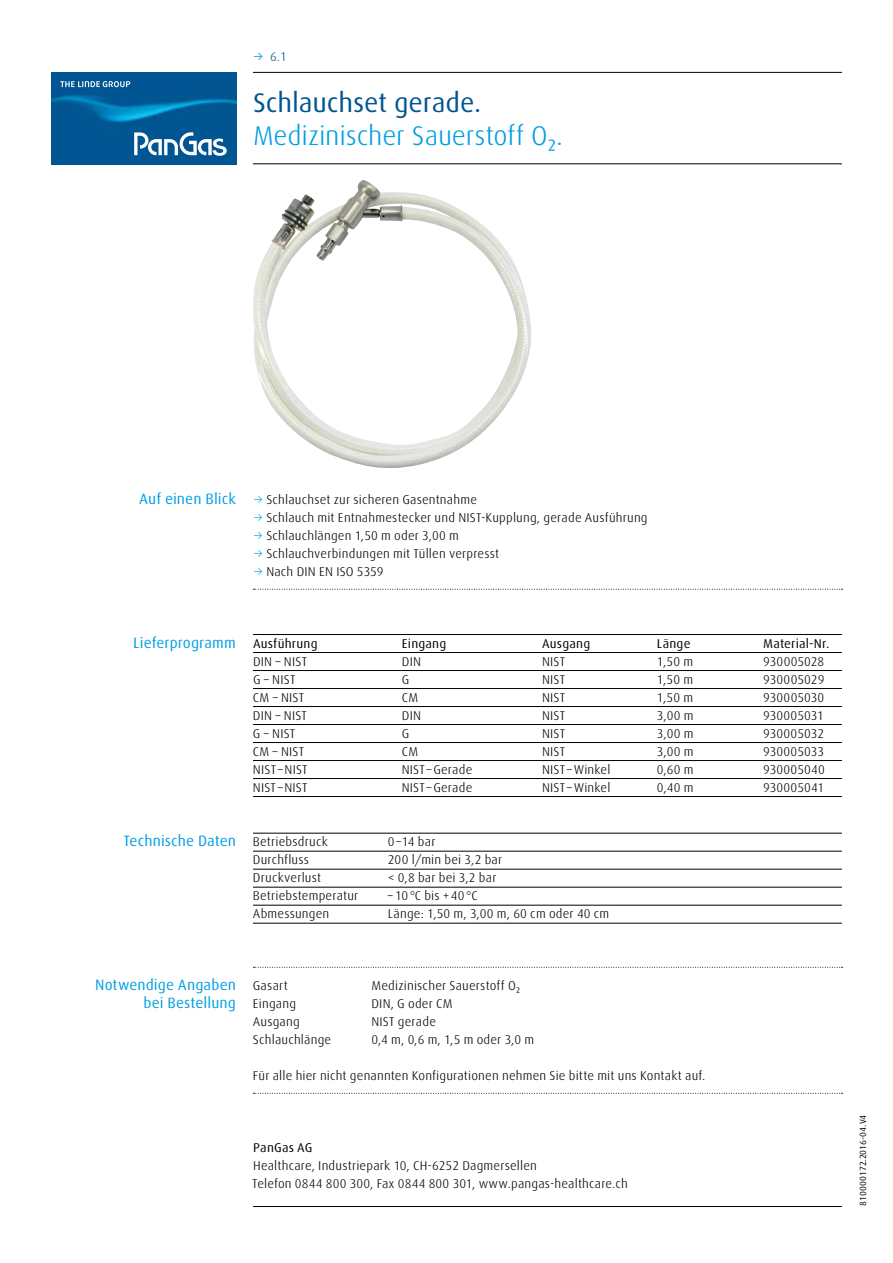
<style>
.page{position:relative;width:893px;height:1263px;background:#fff}
.page>*{position:absolute;margin:0;border:0;box-sizing:border-box;transform-origin:0 0}
.t1{font:300 27px "Linde Dax Global";letter-spacing:-.005em;color:#009ee3}
.t2{font:27px "Linde Dax Global";letter-spacing:-.005em;color:#005590}
.t3{font:15px/18px "Linde Dax Global";letter-spacing:.005em;color:#009ee3;text-align:right}
.t4{font:300 12.75px/17.9px "Linde Dax Global";letter-spacing:.015em;color:#000}
.t5{font:12.75px "Linde Dax Global";letter-spacing:.015em;color:#000}
.t6{font:300 12.75px "Linde Dax Global";color:#005590}
.t7{font:9px "Linde Dax Global";color:#000}
.s1{font-weight:400;color:#009ee3}
.s2{color:#009ee3}
</style>
<div class="page">
<img style="left:51px;top:72px;width:185px;height:92px">
<img style="left:60px;top:81px;width:70px;height:6px">
<img style="left:134px;top:132px;width:93px;height:24px">
<hr style="left:253px;top:1206px;width:589px;height:1px;background:#000">
<hr style="left:253px;top:72px;width:589px;height:1px;background:#000">
<hr style="left:253px;top:163px;width:589px;height:1px;background:#000">
<svg style="left:253px;top:589px;width:590px;height:1px"></svg>
<hr style="left:253px;top:634px;width:589px;height:1px;background:#000">
<hr style="left:253px;top:652px;width:589px;height:1px;background:#000">
<hr style="left:253px;top:670px;width:589px;height:1px;background:#000">
<hr style="left:253px;top:688px;width:589px;height:1px;background:#000">
<hr style="left:253px;top:706px;width:589px;height:1px;background:#000">
<hr style="left:253px;top:724px;width:589px;height:1px;background:#000">
<hr style="left:253px;top:742px;width:589px;height:1px;background:#000">
<hr style="left:253px;top:760px;width:589px;height:1px;background:#000">
<hr style="left:253px;top:778px;width:589px;height:1px;background:#000">
<hr style="left:253px;top:796px;width:589px;height:1px;background:#000">
<hr style="left:253px;top:833px;width:589px;height:1px;background:#000">
<hr style="left:253px;top:851px;width:589px;height:1px;background:#000">
<hr style="left:253px;top:869px;width:589px;height:1px;background:#000">
<hr style="left:253px;top:887px;width:589px;height:1px;background:#000">
<hr style="left:253px;top:905px;width:589px;height:1px;background:#000">
<hr style="left:253px;top:923px;width:589px;height:1px;background:#000">
<svg style="left:253px;top:967px;width:590px;height:1px"></svg>
<svg style="left:253px;top:1093px;width:590px;height:1px"></svg>
<img style="left:253px;top:180px;width:278px;height:288px">
<p class="t6" style="left:253px;top:49px;width:35px"><span class="s1">→</span> 6.1</p>
<h1 class="t2" style="left:253px;top:87px;width:230px">Schlauchset gerade.</h1>
<h1 class="t1" style="left:253px;top:120px;width:312px">Medizinischer Sauerstoff O₂.</h1>
<p class="t3" style="left:139px;top:490px;width:98px">Auf einen Blick</p>
<p class="t4" style="left:253px;top:491px;width:226px"><span class="s2">→</span> Schlauchset zur sicheren Gasentnahme</p>
<p class="t4" style="left:253px;top:509px;width:396px"><span class="s2">→</span> Schlauch mit Entnahmestecker und NIST-Kupplung, gerade Ausführung</p>
<p class="t4" style="left:253px;top:527px;width:207px"><span class="s2">→</span> Schlauchlängen 1,50 m oder 3,00 m</p>
<p class="t4" style="left:253px;top:545px;width:248px"><span class="s2">→</span> Schlauchverbindungen mit Tüllen verpresst</p>
<p class="t4" style="left:253px;top:563px;width:132px"><span class="s2">→</span> Nach DIN EN ISO 5359</p>
<p class="t3" style="left:133px;top:634px;width:104px">Lieferprogramm</p>
<p class="t5" style="left:253px;top:636px;width:66px">Ausführung</p>
<p class="t5" style="left:402px;top:636px;width:46px">Eingang</p>
<p class="t5" style="left:542px;top:636px;width:50px">Ausgang</p>
<p class="t5" style="left:657px;top:636px;width:35px">Länge</p>
<p class="t5" style="left:763px;top:636px;width:68px">Material-Nr.</p>
<p class="t4" style="left:253px;top:653px;width:56px">DIN – NIST</p>
<p class="t4" style="left:402px;top:653px;width:21px">DIN</p>
<p class="t4" style="left:542px;top:653px;width:25px">NIST</p>
<p class="t4" style="left:657px;top:653px;width:38px">1,50 m</p>
<p class="t4" style="left:763px;top:653px;width:63px">930005028</p>
<p class="t4" style="left:253px;top:671px;width:44px">G – NIST</p>
<p class="t4" style="left:402px;top:671px;width:9px">G</p>
<p class="t4" style="left:542px;top:671px;width:25px">NIST</p>
<p class="t4" style="left:657px;top:671px;width:38px">1,50 m</p>
<p class="t4" style="left:763px;top:671px;width:63px">930005029</p>
<p class="t4" style="left:253px;top:689px;width:53px">CM – NIST</p>
<p class="t4" style="left:402px;top:689px;width:18px">CM</p>
<p class="t4" style="left:542px;top:689px;width:25px">NIST</p>
<p class="t4" style="left:657px;top:689px;width:38px">1,50 m</p>
<p class="t4" style="left:763px;top:689px;width:63px">930005030</p>
<p class="t4" style="left:253px;top:707px;width:56px">DIN – NIST</p>
<p class="t4" style="left:402px;top:707px;width:21px">DIN</p>
<p class="t4" style="left:542px;top:707px;width:25px">NIST</p>
<p class="t4" style="left:657px;top:707px;width:38px">3,00 m</p>
<p class="t4" style="left:763px;top:707px;width:62px">930005031</p>
<p class="t4" style="left:253px;top:725px;width:44px">G – NIST</p>
<p class="t4" style="left:402px;top:725px;width:9px">G</p>
<p class="t4" style="left:542px;top:725px;width:25px">NIST</p>
<p class="t4" style="left:657px;top:725px;width:38px">3,00 m</p>
<p class="t4" style="left:763px;top:725px;width:62px">930005032</p>
<p class="t4" style="left:253px;top:743px;width:53px">CM – NIST</p>
<p class="t4" style="left:402px;top:743px;width:18px">CM</p>
<p class="t4" style="left:542px;top:743px;width:25px">NIST</p>
<p class="t4" style="left:657px;top:743px;width:38px">3,00 m</p>
<p class="t4" style="left:763px;top:743px;width:62px">930005033</p>
<p class="t4" style="left:253px;top:761px;width:56px">NIST–NIST</p>
<p class="t4" style="left:402px;top:761px;width:72px">NIST –Gerade</p>
<p class="t4" style="left:542px;top:761px;width:70px">NIST –Winkel</p>
<p class="t4" style="left:657px;top:761px;width:38px">0,60 m</p>
<p class="t4" style="left:763px;top:761px;width:63px">930005040</p>
<p class="t4" style="left:253px;top:779px;width:56px">NIST–NIST</p>
<p class="t4" style="left:402px;top:779px;width:72px">NIST–Gerade</p>
<p class="t4" style="left:542px;top:779px;width:70px">NIST –Winkel</p>
<p class="t4" style="left:657px;top:779px;width:38px">0,40 m</p>
<p class="t4" style="left:763px;top:779px;width:63px">930005041</p>
<p class="t3" style="left:124px;top:832px;width:114px">Technische Daten</p>
<p class="t4" style="left:253px;top:833px;width:76px">Betriebsdruck</p>
<p class="t4" style="left:388px;top:833px;width:49px">0–14 bar</p>
<p class="t4" style="left:253px;top:851px;width:58px">Durchfluss</p>
<p class="t4" style="left:388px;top:851px;width:116px">200 l/min bei 3,2 bar</p>
<p class="t4" style="left:253px;top:869px;width:70px">Druckverlust</p>
<p class="t4" style="left:388px;top:869px;width:110px">&lt; 0,8 bar bei 3,2 bar</p>
<p class="t4" style="left:253px;top:887px;width:107px">Betriebstemperatur</p>
<p class="t4" style="left:388px;top:887px;width:91px">– 10°C bis +40°C</p>
<p class="t4" style="left:253px;top:905px;width:78px">Abmessungen</p>
<p class="t4" style="left:388px;top:905px;width:223px">Länge: 1,50 m, 3,00 m, 60 cm oder 40 cm</p>
<p class="t3" style="left:95px;top:976px;width:142px">Notwendige Angaben bei Bestellung</p>
<p class="t4" style="left:253px;top:977px;width:37px">Gasart</p>
<p class="t4" style="left:371px;top:977px;width:150px">Medizinischer Sauerstoff O₂</p>
<p class="t4" style="left:253px;top:995px;width:45px">Eingang</p>
<p class="t4" style="left:371px;top:995px;width:83px">DIN, G oder CM</p>
<p class="t4" style="left:253px;top:1013px;width:48px">Ausgang</p>
<p class="t4" style="left:371px;top:1013px;width:66px">NIST gerade</p>
<p class="t4" style="left:253px;top:1031px;width:80px">Schlauchlänge</p>
<p class="t4" style="left:371px;top:1031px;width:164px">0,4 m, 0,6 m, 1,5 m oder 3,0 m</p>
<p class="t4" style="left:253px;top:1067px;width:454px">Für alle hier nicht genannten Konfigurationen nehmen Sie bitte mit uns Kontakt auf.</p>
<p class="t5" style="left:253px;top:1140px;width:61px">PanGas AG</p>
<p class="t4" style="left:252px;top:1157px;width:377px">Healthcare, Industriepark 10, CH-6252 Dagmersellen<br>Telefon 0844 800 300, Fax 0844 800 301, www.pangas-healthcare.ch</p>
<p class="t7" style="left:858px;top:1205px;width:92px;rotate:-90deg">810000172.2016-04.V4</p>
</div>
